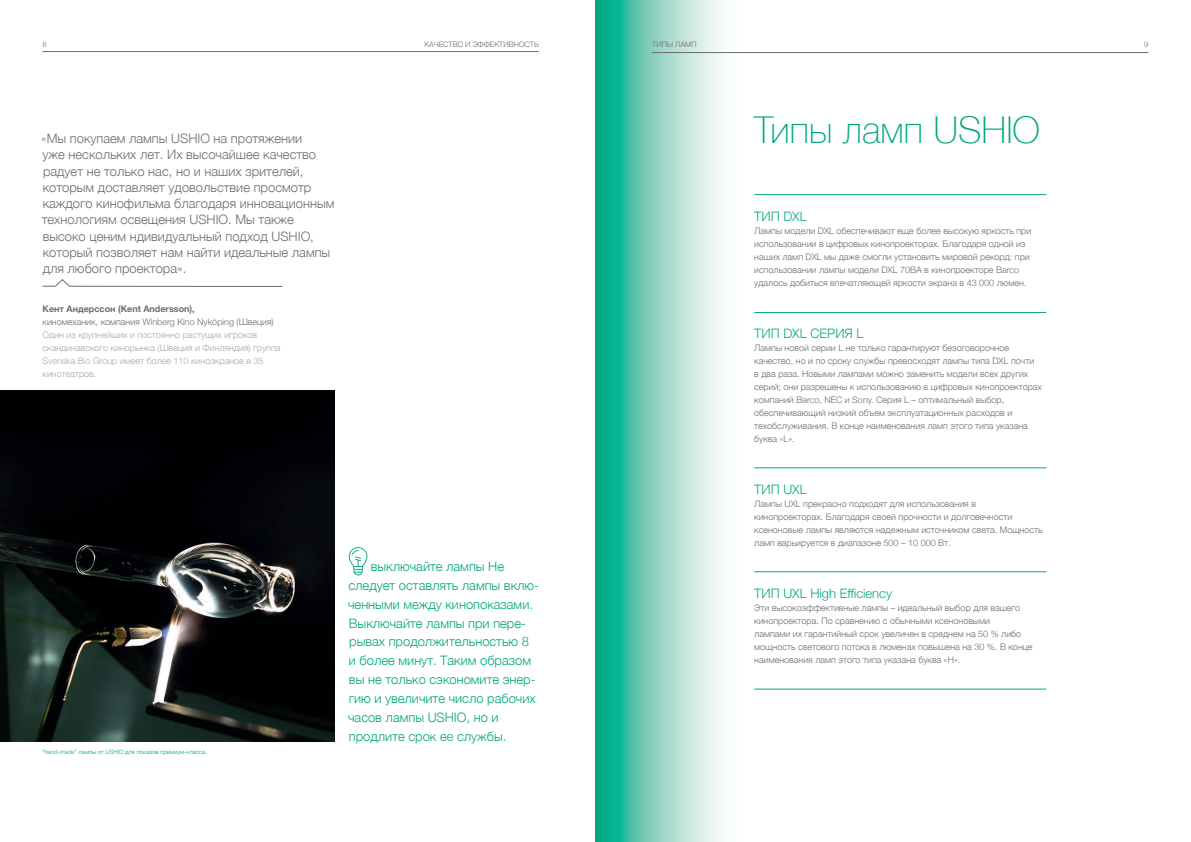
<style>
.page{position:relative;width:1191px;height:842px;background:#fff}
.page>*{position:absolute;margin:0;border:0;box-sizing:border-box;transform-origin:0 0}
.t1{font:100 37px "Helvetica Neue";color:#00a77e}
.t2{font:300 13px/16.2px "Helvetica Neue";color:#6c6d70}
.Tips{font:300 13px/18.9px "Helvetica Neue";color:#00a77e}
.quote_green{font:300 13px "Helvetica Neue";color:#00a77e}
.Body{font:300 9px/13px "Helvetica Neue";color:#6c6d70}
.quote_green-2{font:300 9px/13px "Helvetica Neue";color:#6c6d70}
.t3{font:300 9px/13px "Helvetica Neue";color:#a8a9ad}
.t4{font:300 7.5px "Helvetica Neue";color:#6c6d70}
.t5{font:300 6px "Helvetica Neue";color:#00a77e}
.s1{font-weight:700}
</style>
<div class="page">
<hr style="left:43px;top:51px;width:496px;height:1px;background:#6c6d70">
<svg style="left:595px;top:0;width:141px;height:842px;background:#8ed6c5"></svg>
<img style="left:0;top:390px;width:334px;height:351px">
<svg style="left:42px;top:279px;width:241px;height:8px"></svg>
<hr style="left:754px;top:312px;width:292px;height:1px;background:#00a77e">
<hr style="left:754px;top:468px;width:292px;height:1px;background:#00a77e">
<hr style="left:754px;top:571px;width:292px;height:1px;background:#00a77e">
<hr style="left:754px;top:689px;width:292px;height:1px;background:#00a77e">
<hr style="left:754px;top:194px;width:292px;height:1px;background:#00a77e">
<svg style="left:349px;top:547px;width:18px;height:28px"></svg>
<hr style="left:652px;top:52px;width:496px;height:1px;background:#6c6d70">
<p class="t4" style="left:43px;top:38px;width:6px">8</p>
<p class="t4" style="left:424px;top:38px;width:116px">КАЧЕСТВО И ЭФФЕКТИВНОСТЬ</p>
<p class="t4" style="left:1144px;top:38px;width:6px">9</p>
<p class="t4" style="left:652px;top:38px;width:46px">ТИПЫ ЛАМП</p>
<p class="t2" style="left:41px;top:129px;width:295px">«Мы покупаем лампы USHIO на протяжении<br>уже нескольких лет. Их высочайшее качество радует не только нас, но и наших зрителей, которым доставляет удовольствие просмотр каждого кинофильма благодаря инновационным технологиям освещения USHIO. Мы также высоко ценим ндивидуальный подход USHIO, который позволяет нам найти идеальные лампы для любого проектора».</p>
<p class="Body" style="left:43px;top:302px;width:233px"><span class="s1">Кент Андерссон (Kent Andersson),<br></span>киномеханик, компания Winberg Kino Nyköping (Швеция)</p>
<p class="t3" style="left:43px;top:328px;width:239px">Один из крупнейших и постоянно растущих игроков скандинавского кинорынка (Швеция и Финляндия) группа Svenska Bio Group имеет более 110 киноэкранов в 35 кинотеатров.</p>
<p class="t5" style="left:43px;top:747px;width:166px">“hand-made” лампы от USHIO для показов премиум-класса.</p>
<p class="Tips" style="left:348px;top:556px;width:192px;text-indent:23px">выключайте лампы Не следует оставлять лампы вклю&shy;ченными между кинопоказами.<br>Выключайте лампы при пере&shy;рывах продолжительностью 8<br>и более минут. Таким образом вы не только сэкономите энер&shy;гию и увеличите число рабочих часов лампы USHIO, но и продлите срок еe службы.</p>
<p class="t1" style="left:754px;top:102px;width:287px">Типы ламп USHIO</p>
<p class="quote_green" style="left:754px;top:206px;width:54px">ТИП DXL</p>
<p class="quote_green-2" style="left:754px;top:224px;width:278px">Лампы модели DXL обеспечивают еще более высокую яркость при использовании в цифровых кинопроекторах. Благодаря одной из наших ламп DXL мы даже смогли установить мировой рекорд: при использовании лампы модели DXL 70BA в кинопроекторе Barco удалось добиться впечатляющей яркости экрана в 43 000 люмен.</p>
<p class="quote_green" style="left:754px;top:323px;width:111px">ТИП DXL СЕРИЯ L</p>
<p class="Body" style="left:754px;top:341px;width:289px">Лампы новой серии L не только гарантируют безоговорочное качество, но и по сроку службы превосходят лампы типа DXL почти<br>в два раза. Новыми лампами можно заменить модели всех других серий; они разрешены к использованию в цифровых кинопроекторах компаний Barco, NEC и Sony. Серия L – оптимальный выбор, обеспечивающий низкий объем эксплуатационных расходов и техобслуживания. В конце наименования ламп этого типа указана буква «L».</p>
<p class="quote_green" style="left:754px;top:479px;width:54px">ТИП UXL</p>
<p class="Body" style="left:754px;top:497px;width:290px">Лампы UXL прекрасно подходят для использования в кинопроекторах. Благодаря своей прочности и долговечности ксеноновые лампы являются надежным источником света. Мощность ламп варьируется в диапазоне 500 – 10 000 Вт.</p>
<p class="quote_green" style="left:754px;top:583px;width:139px">ТИП UXL High Efficiency</p>
<p class="Body" style="left:754px;top:601px;width:280px">Эти высокоэффективные лампы – идеальный выбор для вашего кинопроектора. По сравнению с обычными ксеноновыми<br>лампами их гарантийный срок увеличен в среднем на 50 % либо мощность светового потока в люменах повышена на 30 %. В конце наименования ламп этого типа указана буква «H».</p>
</div>
